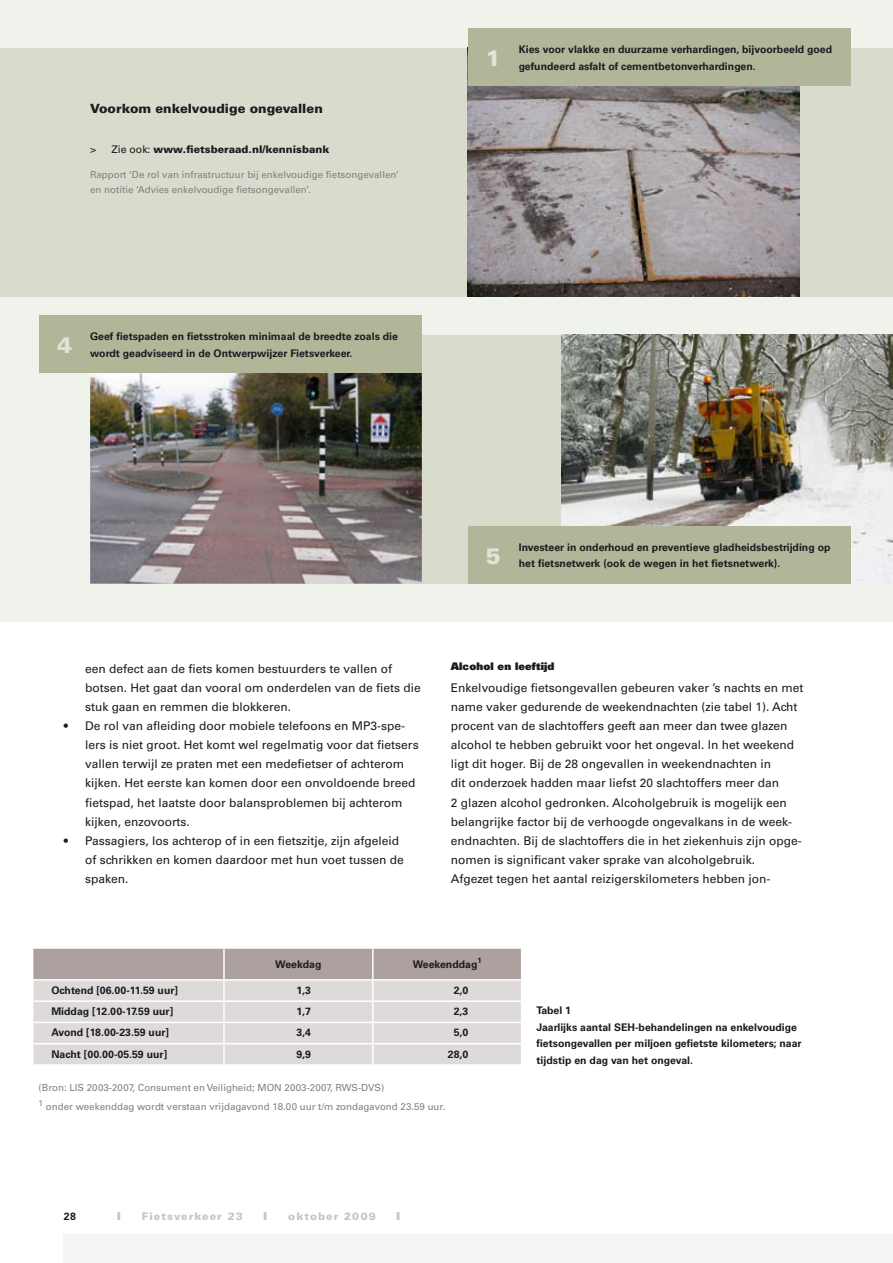
<style>
.page{position:relative;width:893px;height:1263px;background:#fff}
.page>*{position:absolute;margin:0;border:0;box-sizing:border-box;transform-origin:0 0}
.t1{font:900 22.5px "Univers LT";color:#e0e3d6}
.t2{font:900 12.75px "Univers LT";color:#1b1c20}
.t3{font:12px/19.2px "Univers LT";color:#1b1c20}
.t4{font:900 10.8px "Univers LT";color:#c3c6c8;scale:1.2 1}
.t5{font:700 10.5px/16.5px "Univers LT";color:#1b1c20}
.t6{font:900 10.5px "Univers LT";color:#1b1c20}
.t7{font:900 10.5px "Univers LT";letter-spacing:.1em;color:#c3c6c8}
.t8{font:900 10.5px "Univers";letter-spacing:.01em;color:#1b1c20}
.t9{font:9.75px/15px "Univers LT";color:#818084}
.t10{font:8.25px "Univers LT";color:#818084}
.s1{font-weight:400}
</style>
<div class="page">
<div style="left:64px;top:1234px;width:829px;height:29px;background:#f3f4f5"></div>
<div style="left:0;top:0;width:893px;height:622px;background:#f0f2ec"></div>
<svg style="left:33px;top:948px;width:489px;height:116px"></svg>
<div style="left:136px;top:335px;width:757px;height:249px;background:#d9dccc"></div>
<img style="left:90px;top:373px;width:332px;height:211px">
<div style="left:39px;top:316px;width:383px;height:57px;background:#b1b698"></div>
<div style="left:0;top:48px;width:893px;height:249px;background:#d9dccc"></div>
<img style="left:561px;top:335px;width:332px;height:248px">
<div style="left:468px;top:526px;width:382px;height:58px;background:#b1b698"></div>
<img style="left:468px;top:86px;width:331px;height:211px">
<div style="left:468px;top:29px;width:382px;height:57px;background:#b1b698"></div>
<p class="t2" style="left:90px;top:100px;width:234px">Voorkom enkelvoudige ongevallen</p>
<p class="t6" style="left:90px;top:143px;width:241px"><span class="s1">&gt; Zie ook:</span> www.fietsberaad.nl/kennisbank</p>
<p class="t9" style="left:90px;top:167px;width:310px">Rapport ‘De rol van infrastructuur bij enkelvoudige fietsongevallen’ en notitie ‘Advies enkelvoudige fietsongevallen’.</p>
<h1 class="t1" style="left:57px;top:331px;width:17px">4</h1>
<p class="t5" style="left:90px;top:328px;width:309px">Geef fietspaden en fietsstroken minimaal de breedte zoals die wordt geadviseerd in de Ontwerpwijzer Fietsverkeer.</p>
<p class="t5" style="left:486px;top:41px;width:348px;text-indent:33px">Kies voor vlakke en duurzame verhardingen, bijvoorbeeld goed<br><sup>1</sup> gefundeerd asfalt of cementbetonverhardingen.</p>
<p class="t5" style="left:486px;top:539px;width:346px;text-indent:33px">Investeer in onderhoud en preventieve gladheidsbestrijding op<br><sup>5</sup> het fietsnetwerk (ook de wegen in het fietsnetwerk).</p>
<p class="t3" style="left:85px;top:659px;width:337px">een defect aan de fiets komen bestuurders te vallen of botsen. Het gaat dan vooral om onderdelen van de fiets die stuk gaan en remmen die blokkeren.</p>
<p class="t3" style="left:85px;top:716px;width:335px;text-indent:-21px">• De rol van afleiding door mobiele telefoons en MP3-spe&shy;lers is niet groot. Het komt wel regelmatig voor dat fietsers vallen terwijl ze praten met een medefietser of achterom kijken. Het eerste kan komen door een onvoldoende breed fietspad, het laatste door balansproblemen bij achterom kijken, enzovoorts.</p>
<p class="t3" style="left:85px;top:831px;width:320px;text-indent:-21px">• Passagiers, los achterop of in een fietszitje, zijn afgeleid of schrikken en komen daardoor met hun voet tussen de spaken.</p>
<p class="t8" style="left:451px;top:660px;width:105px">Alcohol en leeftijd</p>
<p class="t3" style="left:451px;top:678px;width:354px">Enkelvoudige fietsongevallen gebeuren vaker ’s nachts en met name vaker gedurende de weekendnachten (zie tabel 1). Acht procent van de slachtoffers geeft aan meer dan twee glazen alcohol te hebben gebruikt voor het ongeval. In het weekend ligt dit hoger. Bij de 28 ongevallen in weekendnachten in<br>dit onderzoek hadden maar liefst 20 slachtoffers meer dan<br>2 glazen alcohol gedronken. Alcoholgebruik is mogelijk een belangrijke factor bij de verhoogde ongevalkans in de week&shy;endnachten. Bij de slachtoffers die in het ziekenhuis zijn opge&shy;nomen is significant vaker sprake van alcoholgebruik.<br>Afgezet tegen het aantal reizigerskilometers hebben jon-</p>
<p class="t5" style="left:275px;top:956px;width:48px">Weekdag</p>
<p class="t5" style="left:413px;top:956px;width:70px">Weekenddag<sup>1</sup></p>
<p class="t5" style="left:51px;top:982px;width:128px">Ochtend [06.00-11.59 uur]</p>
<p class="t5" style="left:296px;top:982px;width:16px">1,3</p>
<p class="t5" style="left:454px;top:982px;width:16px">2,0</p>
<p class="t5" style="left:51px;top:1003px;width:123px">Middag [12.00-17.59 uur]</p>
<p class="t5" style="left:296px;top:1003px;width:16px">1,7</p>
<p class="t5" style="left:454px;top:1003px;width:16px">2,3</p>
<p class="t5" style="left:51px;top:1024px;width:119px">Avond [18.00-23.59 uur]</p>
<p class="t5" style="left:296px;top:1024px;width:16px">3,4</p>
<p class="t5" style="left:454px;top:1024px;width:16px">5,0</p>
<p class="t5" style="left:51px;top:1046px;width:117px">Nacht [00.00-05.59 uur]</p>
<p class="t5" style="left:296px;top:1046px;width:16px">9,9</p>
<p class="t5" style="left:448px;top:1046px;width:22px">28,0</p>
<p class="t9" style="left:39px;top:1080px;width:347px">(Bron: LIS 2003-2007, Consument en Veiligheid; MON 2003-2007, RWS-DVS)</p>
<p class="t10" style="left:39px;top:1098px;width:6px">1</p>
<p class="t9" style="left:46px;top:1099px;width:401px">onder weekenddag wordt verstaan vrijdagavond 18.00 uur t/m zondagavond 23.59 uur.</p>
<p class="t5" style="left:64px;top:1208px;width:14px">28</p>
<p class="t4" style="left:117px;top:1209px;width:5px">I</p>
<p class="t7" style="left:142px;top:1209px;width:102px">Fietsverkeer 23</p>
<p class="t4" style="left:263px;top:1209px;width:5px">I</p>
<p class="t7" style="left:288px;top:1209px;width:89px">oktober 2009</p>
<p class="t4" style="left:396px;top:1209px;width:5px">I</p>
<p class="t5" style="left:536px;top:1002px;width:267px">Tabel 1<br>Jaarlijks aantal SEH-behandelingen na enkelvoudige fietsongevallen per miljoen gefietste kilometers; naar tijdstip en dag van het ongeval.</p>
</div>
